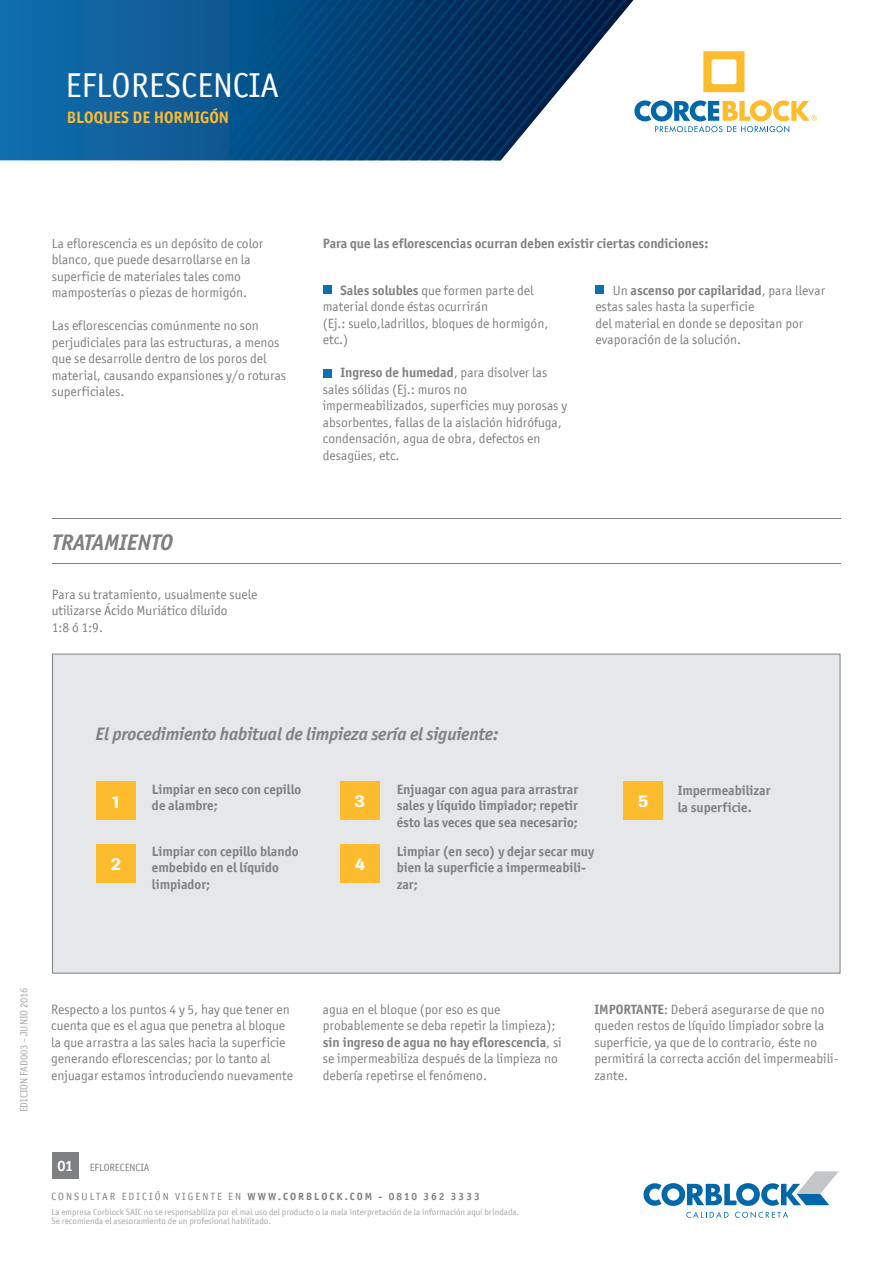
<style>
.page{position:relative;width:893px;height:1263px;background:#fff}
.page>*{position:absolute;margin:0;border:0;box-sizing:border-box;transform-origin:0 0}
.t1{font:34.5px "Officina San ITC";color:#fff}
.t2{font:italic 700 22.5px "Officina San ITC";letter-spacing:-.01em;color:#7e8083}
.t3{font:italic 700 18px "Officina San ITC";letter-spacing:-.01em;color:#7e8083}
.t4{font:500 18px "Imago";color:#fff}
.t5{font:700 16.5px "Officina San ITC";color:#fdbb2e}
.t6{font:13.5px/16.5px "Officina San ITC";color:#7e8083}
.t7{font:700 13.5px/16.5px "Officina San ITC";color:#7e8083}
.t8{font:700 10.5px "Officina San ITC";letter-spacing:.2em;color:#7e8083}
.t9{font:10.5px "Officina San ITC";color:#a5a8ab}
.t10{font:10.5px "Officina San ITC";color:#7e8083}
.t11{font:9px/9px "Officina San ITC";color:#a5a8ab}
.s1{font-weight:700}
.s2{font-weight:700;font-size:15px;color:#fff}
.s3{font-weight:400}
</style>
<div class="page">
<svg style="left:643px;top:1171px;width:196px;height:47px"></svg>
<div style="left:52px;top:654px;width:788px;height:319px;background:#e6e7e9;border:1px solid #7e8083"></div>
<svg style="left:0;top:0;width:125px;height:160px;background:#0f68a6"></svg>
<svg style="left:125px;top:0;width:692px;height:160px"></svg>
<hr style="left:52px;top:563px;width:788px;height:1px;background:#7e8083">
<hr style="left:52px;top:519px;width:788px;height:1px;background:#7e8083">
<div style="left:323px;top:286px;width:8px;height:8px;background:#0e70ae"></div>
<div style="left:595px;top:286px;width:8px;height:8px;background:#0e70ae"></div>
<div style="left:323px;top:369px;width:8px;height:8px;background:#0e70ae"></div>
<div style="left:97px;top:781px;width:39px;height:39px;background:#fdbb2e"></div>
<div style="left:97px;top:844px;width:39px;height:39px;background:#fdbb2e"></div>
<div style="left:341px;top:781px;width:39px;height:39px;background:#fdbb2e"></div>
<div style="left:341px;top:844px;width:39px;height:39px;background:#fdbb2e"></div>
<div style="left:623px;top:781px;width:40px;height:39px;background:#fdbb2e"></div>
<div style="left:52px;top:1152px;width:26px;height:26px;background:#7e8083"></div>
<h1 class="t1" style="left:66px;top:65px;width:215px">EFLORESCENCIA</h1>
<p class="t5" style="left:67px;top:107px;width:164px">BLOQUES DE HORMIGÓN</p>
<p class="t6" style="left:52px;top:235px;width:213px">La eflorescencia es un depósito de color blanco, que puede desarrollarse en la superficie de materiales tales como mamposterías o piezas de hormigón.</p>
<p class="t6" style="left:52px;top:317px;width:236px">Las eflorescencias comúnmente no son perjudiciales para las estructuras, a menos que se desarrolle dentro de los poros del material, causando expansiones y/o roturas superficiales.</p>
<h2 class="t2" style="left:52px;top:529px;width:123px">TRATAMIENTO</h2>
<p class="t6" style="left:52px;top:586px;width:207px">Para su tratamiento, usualmente suele utilizarse Ácido Muriático diluido<br>1:8 ó 1:9.</p>
<p class="t7" style="left:323px;top:235px;width:387px">Para que las eflorescencias ocurran deben existir ciertas condiciones:</p>
<p class="t6" style="left:323px;top:282px;width:227px">• <span class="s1">Sales solubles</span> que formen parte del material donde éstas ocurrirán<br>(Ej.: suelo,ladrillos, bloques de hormigón, etc.)</p>
<p class="t6" style="left:323px;top:364px;width:246px">• <span class="s1">Ingreso de humedad</span>, para disolver las sales sólidas (Ej.: muros no impermeabilizados, superficies muy porosas y absorbentes, fallas de la aislación hidrófuga, condensación, agua de obra, defectos en desagües, etc.</p>
<p class="t6" style="left:595px;top:282px;width:231px">• Un <span class="s1">ascenso por capilaridad</span>, para llevar estas sales hasta la superficie<br>del material en donde se depositan por evaporación de la solución.</p>
<h3 class="t3" style="left:96px;top:722px;width:404px">El procedimiento habitual de limpieza sería el siguiente:</h3>
<h3 class="t4" style="left:111px;top:790px;width:12px">1</h3>
<h3 class="t4" style="left:111px;top:853px;width:12px">2</h3>
<p class="t7" style="left:152px;top:781px;width:151px">Limpiar en seco con cepillo de alambre;</p>
<p class="t7" style="left:152px;top:843px;width:148px">Limpiar con cepillo blando embebido en el líquido limpiador;</p>
<h3 class="t4" style="left:355px;top:790px;width:12px">3</h3>
<h3 class="t4" style="left:355px;top:853px;width:12px">4</h3>
<p class="t7" style="left:397px;top:781px;width:183px;text-align:justify">Enjuagar con agua para arrastrar sales y líquido limpiador; repetir ésto las veces que sea necesario;</p>
<p class="t7" style="left:397px;top:843px;width:199px">Limpiar (en seco) y dejar secar muy bien la superficie a impermeabili&shy;zar;</p>
<h3 class="t4" style="left:638px;top:790px;width:12px">5</h3>
<p class="t7" style="left:678px;top:782px;width:94px">Impermeabilizar la superficie.</p>
<p class="t9" style="left:18px;top:1112px;width:126px;rotate:-90deg">EDICION FAD003 - JUNIO 2016</p>
<p class="t6" style="left:51px;top:1001px;width:243px">Respecto a los puntos 4 y 5, hay que tener en cuenta que es el agua que penetra al bloque la que arrastra a las sales hacia la superficie generando eflorescencias; por lo tanto al enjuagar estamos introduciendo nuevamente</p>
<p class="t6" style="left:323px;top:1001px;width:240px">agua en el bloque (por eso es que probablemente se deba repetir la limpieza); <span class="s1">sin ingreso de agua no hay eflorescencia</span>, si se impermeabiliza después de la limpieza no debería repetirse el fenómeno.</p>
<p class="t6" style="left:594px;top:1001px;width:245px"><span class="s1">IMPORTANTE</span>: Deberá asegurarse de que no queden restos de líquido limpiador sobre la superficie, ya que de lo contrario, éste no permitirá la correcta acción del impermeabili&shy;zante.</p>
<p class="t10" style="left:57px;top:1161px;width:94px"><span class="s2">01</span> EFLORECENCIA</p>
<p class="t8" style="left:51px;top:1190px;width:430px"><span class="s3">CONSULTAR EDICIÓN VIGENTE EN</span> WWW.CORBLOCK.COM - 0810 362 3333</p>
<p class="t11" style="left:51px;top:1208px;width:469px">La empresa Corblock SAIC no se responsabiliza por el mal uso del producto o la mala interpretación de la información aquí brindada.<br>Se recomienda el asesoramiento de un profesional habilitado.</p>
</div>
